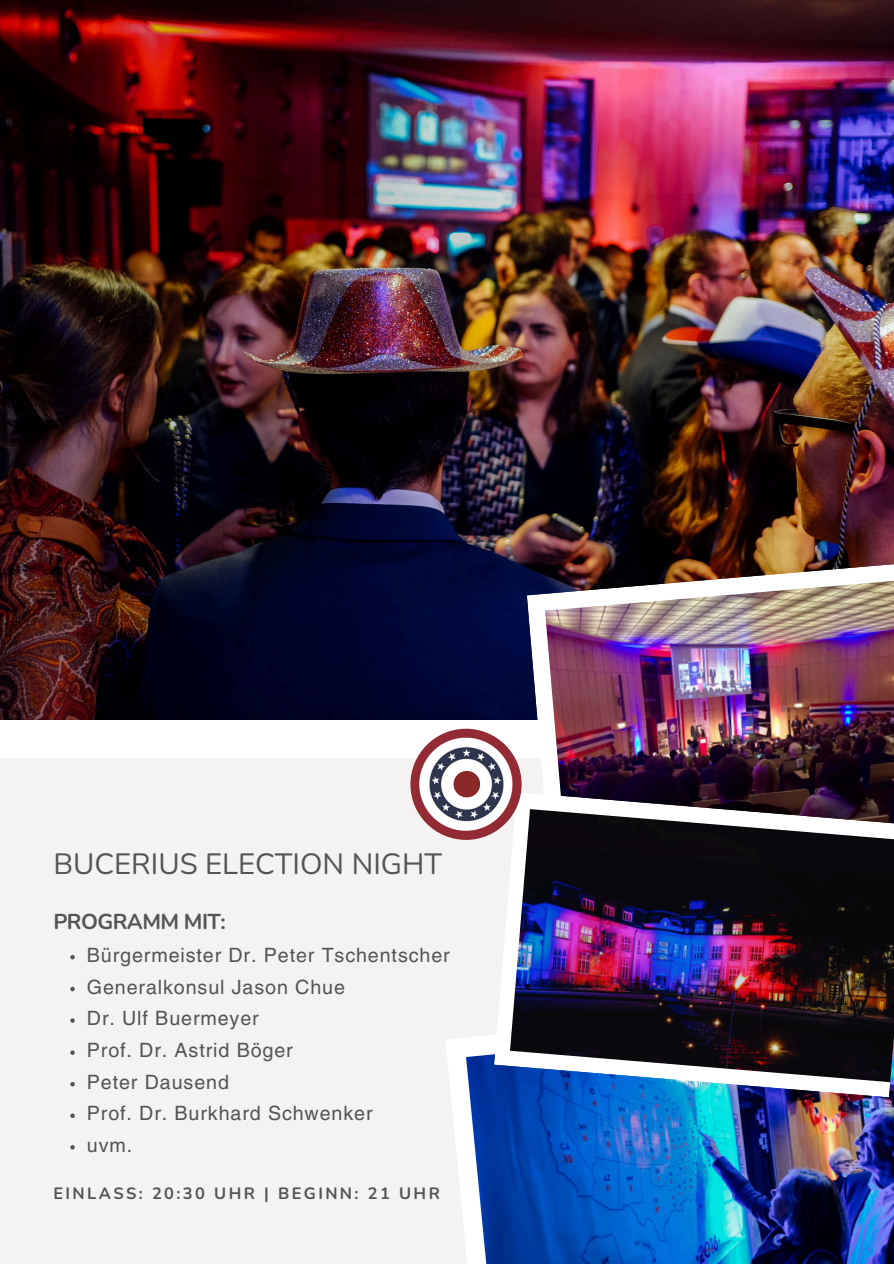
<style>
.page{position:relative;width:894px;height:1264px;background:#fff}
.page>*{position:absolute;margin:0;border:0;box-sizing:border-box;transform-origin:0 0}
.t1{font:29.25px "Nunito";color:#545454}
.t2{font:700 21.45px "Nunito";letter-spacing:-.025em;color:#545454}
.t3{font:19.65px "Helvetica LT Pro";letter-spacing:.045em;color:#545454}
.t4{font:700 16.35px "Nunito";letter-spacing:.145em;color:#545454}
</style>
<div class="page">
<img style="left:0;top:0;width:893px;height:720px">
<div style="left:0;top:758px;width:893px;height:505px;background:#f5f3f1"></div>
<svg style="left:446px;top:1038px;width:20px;height:206px;fill:#fff"></svg>
<img style="left:466px;top:1035px;width:427px;height:228px">
<img style="left:526px;top:559px;width:367px;height:233px">
<img style="left:545px;top:580px;width:348px;height:212px">
<img style="left:494px;top:792px;width:399px;height:305px">
<img style="left:510px;top:809px;width:383px;height:273px">
<svg style="left:70px;top:955px;width:5px;height:4px"></svg>
<svg style="left:70px;top:986px;width:5px;height:5px"></svg>
<svg style="left:70px;top:1018px;width:5px;height:4px"></svg>
<svg style="left:70px;top:1050px;width:5px;height:4px"></svg>
<svg style="left:70px;top:1082px;width:5px;height:4px"></svg>
<svg style="left:70px;top:1113px;width:5px;height:4px"></svg>
<img style="left:410px;top:728px;width:111px;height:111px;border-radius:50%">
<div style="left:453px;top:771px;width:27px;height:26px;background:#8a2828;border-radius:50%"></div>
<svg style="left:70px;top:1145px;width:5px;height:4px"></svg>
<p class="t1" style="left:53px;top:844px;width:390px">BUCERIUS ELECTION NIGHT</p>
<h2 class="t2" style="left:53px;top:906px;width:174px">PROGRAMM MIT:</h2>
<p class="t3" style="left:87px;top:947px;width:364px">Bürgermeister Dr. Peter Tschentscher</p>
<p class="t3" style="left:87px;top:979px;width:259px">Generalkonsul Jason Chue</p>
<p class="t3" style="left:87px;top:1010px;width:173px">Dr. Ulf Buermeyer</p>
<p class="t3" style="left:87px;top:1043px;width:207px">Prof. Dr. Astrid Böger</p>
<p class="t3" style="left:87px;top:1074px;width:143px">Peter Dausend</p>
<p class="t3" style="left:87px;top:1106px;width:287px">Prof. Dr. Burkhard Schwenker</p>
<p class="t3" style="left:87px;top:1137px;width:47px">uvm.</p>
<h1 class="t4" style="left:53px;top:1182px;width:388px">EINLASS: 20:30 UHR | BEGINN: 21 UHR</h1>
</div>
